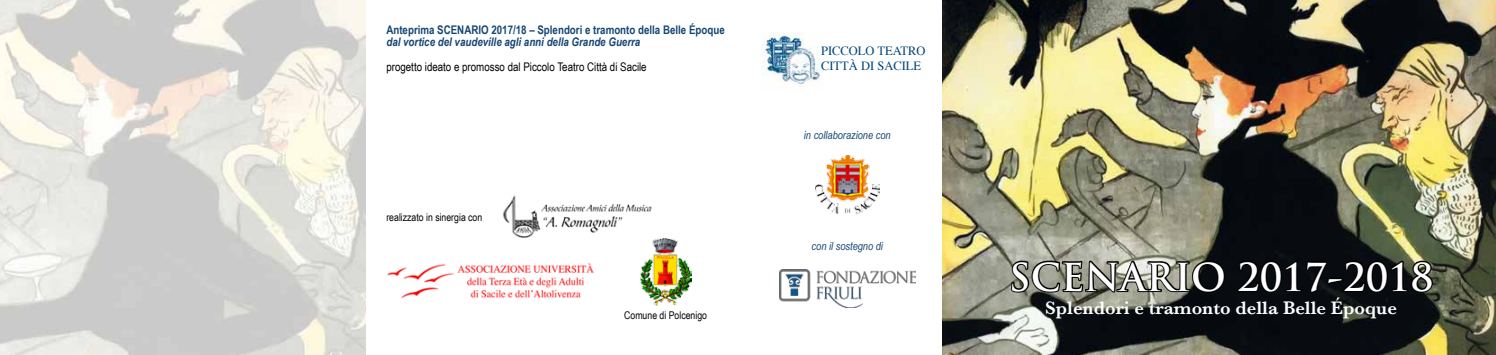
<style>
.page{position:relative;width:1496px;height:355px;background:#fff}
.page>*{position:absolute;margin:0;border:0;box-sizing:border-box;transform-origin:0 0}
.t1{font:700 37.5px "Trajan Pro";color:#fff}
.t2{font:600 18.75px "Baskerville";color:#fff}
.t3{font:12.5px/15px "Times";color:#004476}
.t4{font:700 11.88px "Arial Narrow";color:#164674}
.t5{font:11.88px "Arial Narrow";color:#000}
.t6{font:italic 700 11.88px "Arial Narrow";color:#164674}
.t7{font:italic 11.25px "Arial Narrow";color:#164572}
.t8{font:10.62px "Arial Narrow";color:#000}
</style>
<div class="page">
<img style="left:943px;top:0;width:552px;height:354px">
<img style="left:761px;top:32px;width:59px;height:56px">
<img style="left:0;top:0;width:365px;height:354px">
<img style="left:1009px;top:0;width:217px;height:342px">
<svg style="left:1235px;top:259px;width:198px;height:34px;background:#0b0d0e"></svg>
<img style="left:815px;top:155px;width:64px;height:58px">
<img style="left:779px;top:269px;width:136px;height:38px">
<img style="left:640px;top:238px;width:51px;height:67px">
<img style="left:502px;top:195px;width:150px;height:43px">
<img style="left:387px;top:263px;width:207px;height:36px">
<p class="t4" style="left:386px;top:20px;width:340px">Anteprima SCENARIO 2017/18 – Splendori e tramonto della Belle Époque</p>
<p class="t6" style="left:386px;top:33px;width:255px">dal vortice del vaudeville agli anni della Grande Guerra</p>
<p class="t5" style="left:386px;top:58px;width:262px">progetto ideato e promosso dal Piccolo Teatro Città di Sacile</p>
<p class="t8" style="left:386px;top:209px;width:97px">realizzato in sinergia con</p>
<p class="t8" style="left:624px;top:307px;width:84px">Comune di Polcenigo</p>
<p class="t3" style="left:821px;top:43px;width:106px">PICCOLO TEATRO<br>CITTÀ DI SACILE</p>
<p class="t7" style="left:804px;top:127px;width:88px">in collaborazione con</p>
<p class="t7" style="left:811px;top:237px;width:73px">con il sostegno di</p>
<h1 class="t1" style="left:1008px;top:253px;width:426px">SCENARIO 2017-2018</h1>
<h2 class="t2" style="left:1045px;top:294px;width:353px">Splendori e tramonto della Belle Époque</h2>
</div>
